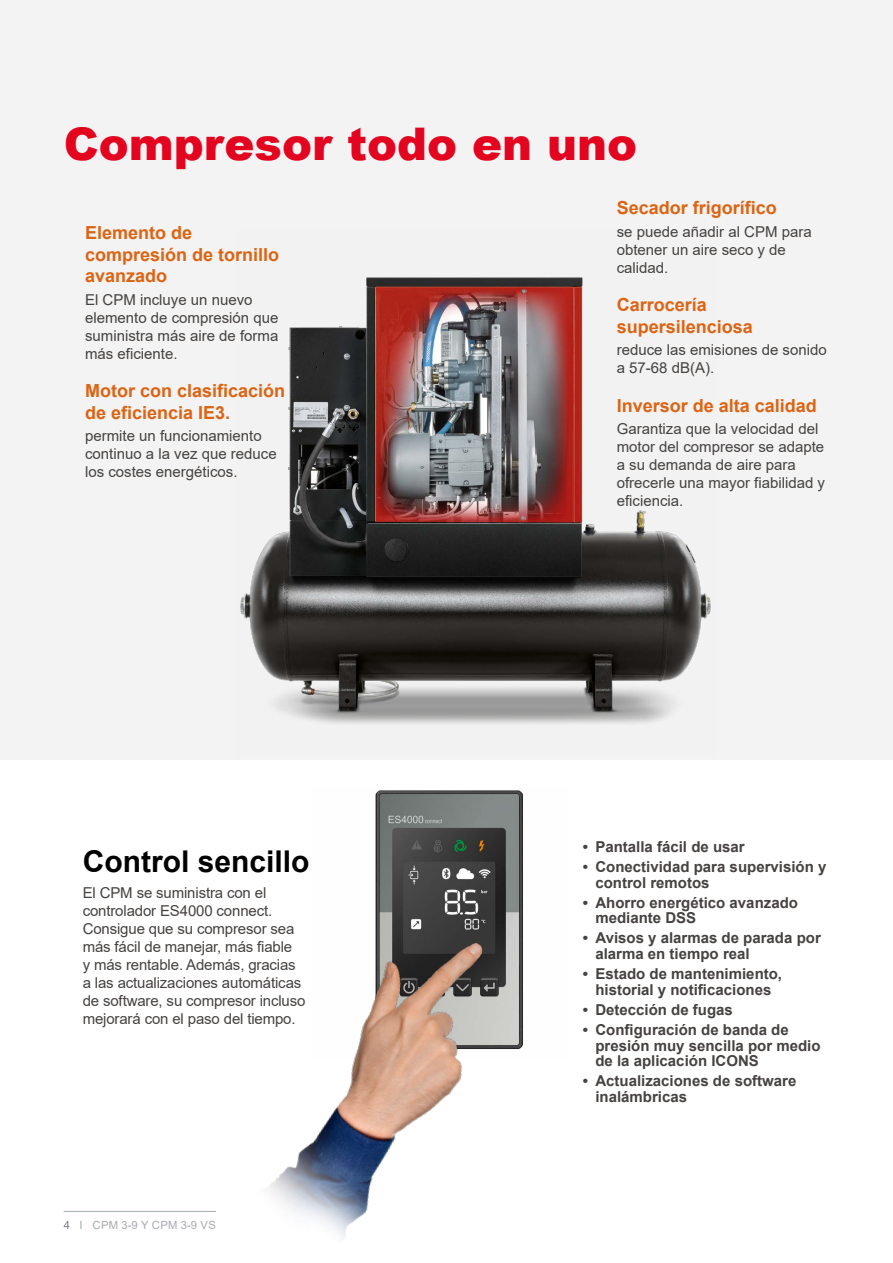
<style>
.page{position:relative;width:893px;height:1263px;background:#fff}
.page>*{position:absolute;margin:0;border:0;box-sizing:border-box;transform-origin:0 0}
.t1{font:900 45px "Arial";color:#e30520}
.t2{font:700 30px "Arial";color:#000}
.t3{font:700 18px/21.6px "Arial";color:#dc6413}
.t4{font:15px/18px "Arial";color:#454240}
.t5{font:700 15px/15.8px "Arial";color:#454240}
.t6{font:11.25px "Arial";letter-spacing:.035em;color:#a4acb1}
.s1{color:#778186}
</style>
<div class="page">
<div style="left:0;top:0;width:893px;height:759px;background:#f3f3f3"></div>
<img style="left:240px;top:277px;width:471px;height:446px">
<img style="left:375px;top:790px;width:148px;height:51px">
<img style="left:216px;top:841px;width:307px;height:398px">
<hr style="left:892px;top:304px;width:1px;height:887px;background:#fff">
<hr style="left:64px;top:1211px;width:152px;height:1px;background:#a4acb1">
<h1 class="t1" style="left:64px;top:111px;width:575px">Compresor todo en uno</h1>
<p class="t3" style="left:85px;top:222px;width:196px">Elemento de compresión de tornillo avanzado</p>
<p class="t4" style="left:85px;top:290px;width:195px">El CPM incluye un nuevo elemento de compresión que suministra más aire de forma más eficiente.</p>
<p class="t3" style="left:85px;top:380px;width:202px">Motor con clasificación de eficiencia IE3.</p>
<p class="t4" style="left:85px;top:427px;width:193px">permite un funcionamiento continuo a la vez que reduce los costes energéticos.</p>
<h2 class="t2" style="left:83px;top:840px;width:228px">Control sencillo</h2>
<p class="t4" style="left:83px;top:884px;width:224px">El CPM se suministra con el controlador ES4000 connect.<br>Consigue que su compresor sea más fácil de manejar, más fiable<br>y más rentable. Además, gracias a las actualizaciones automáticas de software, su compresor incluso mejorará con el paso del tiempo.</p>
<p class="t6" style="left:64px;top:1217px;width:154px"><span class="s1">4</span> I CPM 3-9 Y CPM 3-9 VS</p>
<p class="t3" style="left:617px;top:197px;width:162px">Secador frigorífico</p>
<p class="t4" style="left:617px;top:222px;width:197px">se puede añadir al CPM para obtener un aire seco y de calidad.</p>
<p class="t3" style="left:617px;top:294px;width:138px">Carrocería supersilenciosa</p>
<p class="t4" style="left:617px;top:341px;width:212px">reduce las emisiones de sonido a 57-68 dB(A).</p>
<p class="t3" style="left:617px;top:395px;width:202px">Inversor de alta calidad</p>
<p class="t4" style="left:617px;top:420px;width:210px">Garantiza que la velocidad del motor del compresor se adapte a su demanda de aire para ofrecerle una mayor fiabilidad y eficiencia.</p>
<p class="t5" style="left:583px;top:839px;width:163px">• Pantalla fácil de usar</p>
<p class="t5" style="left:595px;top:859px;width:232px;text-indent:-13px">• Conectividad para supervisión y control remotos</p>
<p class="t5" style="left:595px;top:895px;width:204px;text-indent:-13px">• Ahorro energético avanzado mediante DSS</p>
<p class="t5" style="left:595px;top:930px;width:227px;text-indent:-13px">• Avisos y alarmas de parada por alarma en tiempo real</p>
<p class="t5" style="left:583px;top:966px;width:201px;text-align:center">• Estado de mantenimiento, historial y notificaciones</p>
<p class="t5" style="left:583px;top:1002px;width:152px">• Detección de fugas</p>
<p class="t5" style="left:595px;top:1022px;width:227px;text-indent:-13px">• Configuración de banda de presión muy sencilla por medio de la aplicación ICONS</p>
<p class="t5" style="left:595px;top:1073px;width:202px;text-indent:-13px">• Actualizaciones de software inalámbricas</p>
</div>
